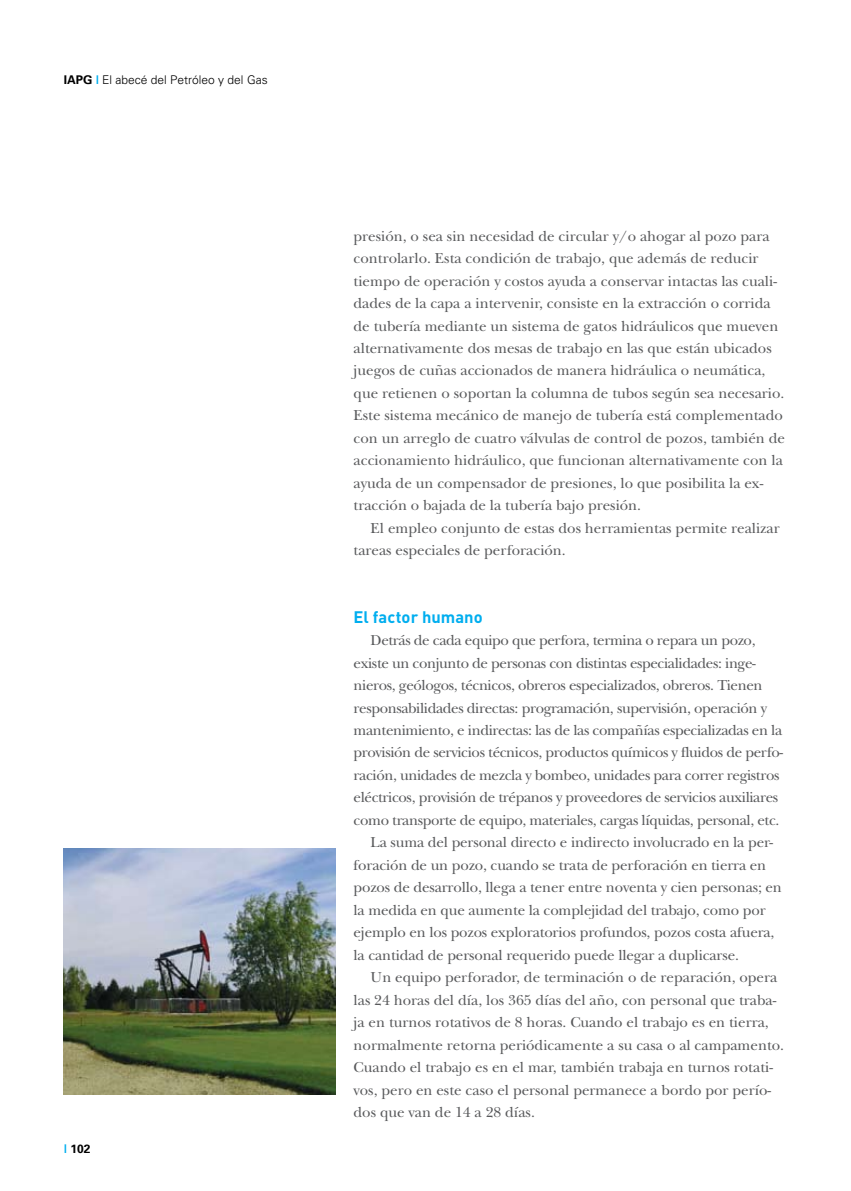
<style>
.page{position:relative;width:851px;height:1191px;background:#fff}
.page>*{position:absolute;margin:0;border:0;box-sizing:border-box;transform-origin:0 0}
.t1{font:700 16.5px "DIN";letter-spacing:.005em;color:#00aeef}
.t2{font:15px/22.5px "New Baskerville Std";color:#58595b}
.t3{font:15px "New Baskerville Std";letter-spacing:-.025em;color:#58595b}
.t4{font:300 12px "Univers";color:#000}
.t5{font:700 12px "Univers";color:#000}
.s1{font-weight:700}
.s2{font-weight:700;color:#00aeef}
.s3{color:#00aeef}
</style>
<div class="page">
<img style="left:64px;top:848px;width:271px;height:246px">
<p class="t4" style="left:64px;top:73px;width:205px"><span class="s1">IAPG</span> <span class="s2">|</span> El abecé del Petróleo y del Gas</p>
<p class="t5" style="left:64px;top:1141px;width:28px"><span class="s3">|</span> 102</p>
<p class="t2" style="left:353px;top:225px;width:433px">presión, o sea sin necesidad de circular y/o ahogar al pozo para controlarlo. Esta condición de trabajo, que además de reducir tiempo de operación y costos ayuda a conservar intactas las cuali&shy;dades de la capa a intervenir, consiste en la extracción o corrida de tubería mediante un sistema de gatos hidráulicos que mueven alternativamente dos mesas de trabajo en las que están ubicados juegos de cuñas accionados de manera hidráulica o neumática, que retienen o soportan la columna de tubos según sea necesario.<br>Este sistema mecánico de manejo de tubería está complementado con un arreglo de cuatro válvulas de control de pozos, también de accionamiento hidráulico, que funcionan alternativamente con la ayuda de un compensador de presiones, lo que posibilita la ex&shy;tracción o bajada de la tubería bajo presión.</p>
<p class="t2" style="left:353px;top:517px;width:427px;text-indent:17px">El empleo conjunto de estas dos herramientas permite realizar tareas especiales de perforación.</p>
<p class="t1" style="left:353px;top:606px;width:131px">El factor humano</p>
<p class="t3" style="left:370px;top:631px;width:386px">Detrás de cada equipo que perfora, termina o repara un pozo,</p>
<p class="t3" style="left:353px;top:654px;width:403px">existe un conjunto de personas con distintas especialidades: inge-</p>
<p class="t3" style="left:353px;top:676px;width:410px">nieros, geólogos, técnicos, obreros especializados, obreros. Tienen</p>
<p class="t3" style="left:353px;top:699px;width:415px">responsabilidades directas: programación, supervisión, operación y</p>
<p class="t3" style="left:353px;top:721px;width:430px">mantenimiento, e indirectas: las de las compañías especializadas en la</p>
<p class="t3" style="left:353px;top:744px;width:431px">provisión de servicios técnicos, productos químicos y fluidos de perfo-</p>
<p class="t3" style="left:353px;top:766px;width:427px">ración, unidades de mezcla y bombeo, unidades para correr registros</p>
<p class="t3" style="left:353px;top:789px;width:426px">eléctricos, provisión de trépanos y proveedores de servicios auxiliares</p>
<p class="t3" style="left:353px;top:811px;width:427px">como transporte de equipo, materiales, cargas líquidas, personal, etc.</p>
<p class="t2" style="left:370px;top:831px;width:404px">La suma del personal directo e indirecto involucrado en la per-</p>
<p class="t2" style="left:353px;top:854px;width:414px">foración de un pozo, cuando se trata de perforación en tierra en</p>
<p class="t2" style="left:353px;top:876px;width:429px">pozos de desarrollo, llega a tener entre noventa y cien personas; en</p>
<p class="t2" style="left:353px;top:898px;width:413px">la medida en que aumente la complejidad del trabajo, como por</p>
<p class="t2" style="left:353px;top:921px;width:422px">ejemplo en los pozos exploratorios profundos, pozos costa afuera,</p>
<p class="t2" style="left:353px;top:943px;width:387px">la cantidad de personal requerido puede llegar a duplicarse.</p>
<p class="t2" style="left:370px;top:966px;width:408px">Un equipo perforador, de terminación o de reparación, opera</p>
<p class="t2" style="left:353px;top:988px;width:424px">las 24 horas del día, los 365 días del año, con personal que traba-</p>
<p class="t2" style="left:353px;top:1011px;width:416px">ja en turnos rotativos de 8 horas. Cuando el trabajo es en tierra,</p>
<p class="t2" style="left:353px;top:1033px;width:432px">normalmente retorna periódicamente a su casa o al campamento.</p>
<p class="t2" style="left:353px;top:1056px;width:421px">Cuando el trabajo es en el mar, también trabaja en turnos rotati-</p>
<p class="t2" style="left:353px;top:1078px;width:419px">vos, pero en este caso el personal permanece a bordo por perío-</p>
<p class="t2" style="left:353px;top:1101px;width:183px">dos que van de 14 a 28 días.</p>
</div>
